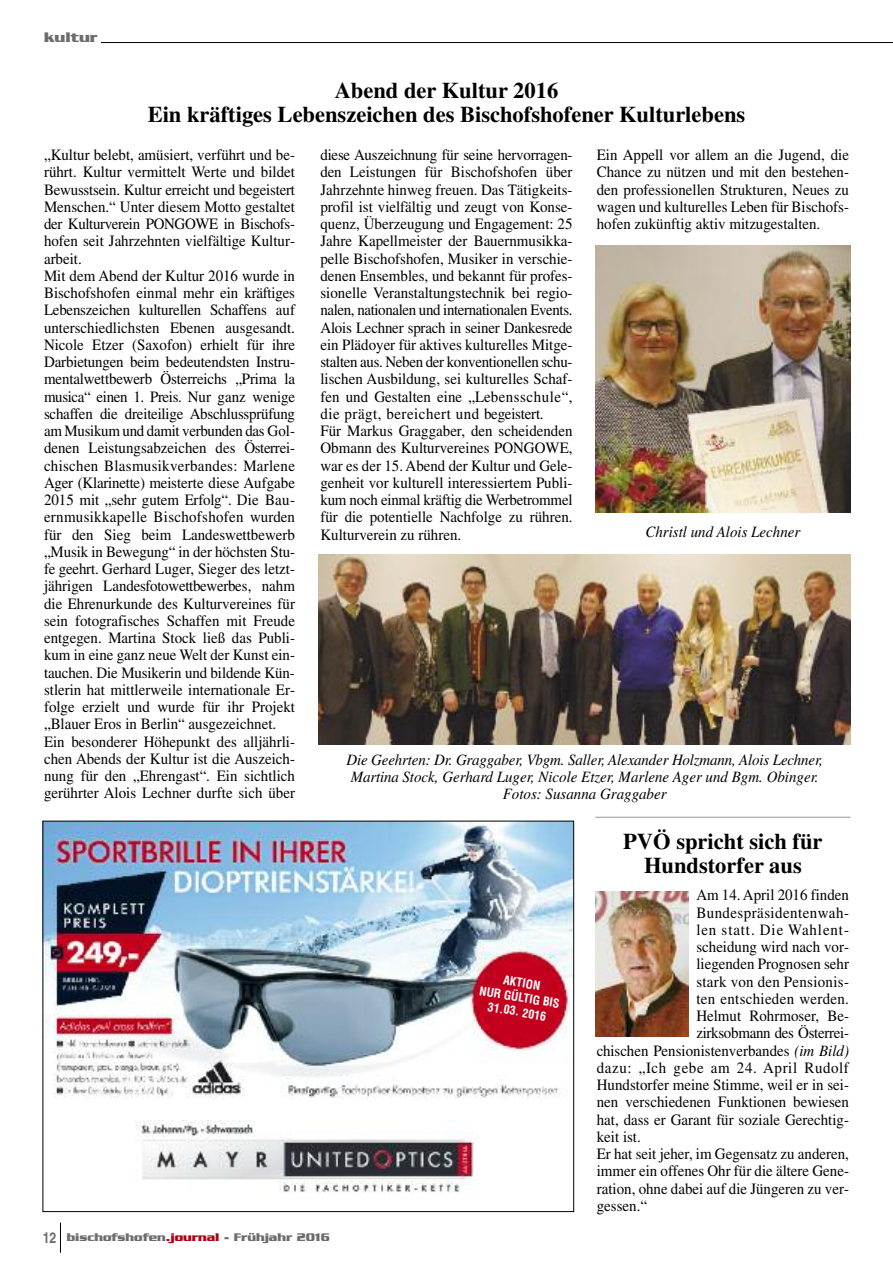
<style>
.page{position:relative;width:893px;height:1263px;background:#fff}
.page>*{position:absolute;margin:0;border:0;box-sizing:border-box;transform-origin:0 0}
.t1{font:700 22.5px/24px "Times";color:#000;text-align:center}
.t2{font:15.75px/17.2px "Times";color:#000;scale:.95 1}
.t3{font:italic 15.75px/17.2px "Times";color:#000;text-align:center;scale:.95 1}
.t4{font:15.75px "Times";letter-spacing:.02em;color:#000;scale:.95 1}
.t5{font:15.75px "Times";letter-spacing:.04em;color:#000;scale:.95 1}
.t6{font:15.75px "Times";letter-spacing:-.02em;color:#000;scale:.95 1}
.t7{font:15.75px "Times";letter-spacing:.03em;color:#000;scale:.95 1}
.t8{font:15.75px "Times";letter-spacing:.06em;color:#000;scale:.95 1}
.t9{font:700 15px "Serpentine";color:#6b6c6f}
.t10{font:700 12px "Serpentine";color:#6b6c6f}
.t11{font:700 condensed 12px/14.4px "Helvetica";color:#fff;text-align:center}
.s1{font-family:"Helvetica";font-stretch:condensed;font-size:15px}
.s2{color:#b10016}
.s3{font-style:italic}
</style>
<div class="page">
<hr style="left:47px;top:42px;width:846px;height:1px;background:#000">
<div style="left:43px;top:30px;width:57px;height:29px;background:#fff"></div>
<hr style="left:60px;top:1222px;width:1px;height:31px;background:#000">
<img style="left:45px;top:823px;width:527px;height:298px">
<img style="left:135px;top:1121px;width:340px;height:72px">
<img style="left:595px;top:245px;width:255px;height:267px">
<img style="left:319px;top:554px;width:531px;height:191px">
<hr style="left:595px;top:817px;width:255px;height:1px;background:#999">
<img style="left:595px;top:891px;width:94px;height:145px">
<p class="t9" style="left:44px;top:28px;width:55px">kultur</p>
<h1 class="t1" style="left:148px;top:80px;width:599px">Abend der Kultur 2016<br>Ein kräftiges Lebenszeichen des Bischofshofener Kulturlebens</h1>
<p class="t2" style="left:44px;top:148px;width:266px">„Kultur belebt, amüsiert, verführt und be&shy;rührt. Kultur vermittelt Werte und bildet Bewusstsein. Kultur erreicht und begeistert Menschen.“ Unter diesem Motto gestaltet der Kulturverein PONGOWE in Bischofs&shy;hofen seit Jahrzehnten vielfältige Kultur&shy;arbeit.<br>Mit dem Abend der Kultur 2016 wurde in Bischofshofen einmal mehr ein kräftiges Lebenszeichen kulturellen Schaffens auf unterschiedlichsten Ebenen ausgesandt.<br>Nicole Etzer (Saxofon) erhielt für ihre Darbietungen beim bedeutendsten Instru&shy;mentalwettbewerb Österreichs „Prima la musica“ einen 1. Preis. Nur ganz wenige schaffen die dreiteilige Abschlussprüfung am Musikum und damit verbunden das Gol&shy;denen Leistungsabzeichen des Österrei&shy;chischen Blasmusikverbandes: Marlene Ager (Klarinette) meisterte diese Aufgabe 2015 mit „sehr gutem Erfolg“. Die Bau&shy;ernmusikkapelle Bischofshofen wurden für den Sieg beim Landeswettbewerb „Musik in Bewegung“ in der höchsten Stu - fe geehrt. Gerhard Luger, Sieger des letzt&shy;jährigen Landesfotowettbewerbes, nahm die Ehrenurkunde des Kulturvereines für sein fotografisches Schaffen mit Freude entgegen. Martina Stock ließ das Publi&shy;kum in eine ganz neue Welt der Kunst ein&shy;tauchen. Die Musikerin und bildende Kün - stlerin hat mittlerweile internationale Er&shy;folge erzielt und wurde für ihr Projekt „Blauer Eros in Berlin“ ausgezeichnet.<br>Ein besonderer Höhepunkt des alljährli&shy;chen Abends der Kultur ist die Auszeich&shy;nung für den „Ehrengast“. Ein sichtlich gerührter Alois Lechner durfte sich über</p>
<p class="t2" style="left:320px;top:148px;width:267px">diese Auszeichnung für seine hervorragen&shy;den Leistungen für Bischofshofen über Jahrzehnte hinweg freuen. Das Tätigkeits&shy;profil ist vielfältig und zeugt von Konse&shy;quenz, Überzeugung und Engagement: 25<br>Jahre Kapellmeister der Bauernmusikka&shy;pelle Bischofshofen, Musiker in verschie&shy;denen Ensembles, und bekannt für profes&shy;sionelle Veranstaltungstechnik bei regio&shy;nalen, nationalen und internationalen Events.<br>Alois Lechner sprach in seiner Dankesrede ein Plädoyer für aktives kulturelles Mitge&shy;stalten aus. Neben der konventionellen schu&shy;lischen Ausbildung, sei kulturelles Schaf&shy;fen und Gestalten eine „Lebensschule“, die prägt, bereichert und begeistert.<br>Für Markus Graggaber, den scheidenden Obmann des Kulturvereines PONGOWE, war es der 15. Abend der Kultur und Gele&shy;genheit vor kulturell interessiertem Publi&shy;kum noch einmal kräftig die Werbetrommel für die potentielle Nachfolge zu rühren.<br>Kulturverein zu rühren.</p>
<p class="t2" style="left:597px;top:148px;width:267px;text-align:justify">Ein Appell vor allem an die Jugend, die Chance zu nützen und mit den bestehen&shy;den professionellen Strukturen, Neues zu wagen und kulturelles Leben für Bischofs&shy;hofen zukünftig aktiv mitzugestalten.</p>
<p class="t3" style="left:645px;top:524px;width:164px">Christl und Alois Lechner</p>
<p class="t3" style="left:346px;top:753px;width:503px">Die Geehrten: Dr. Graggaber, Vbgm. Saller, Alexander Holzmann, Alois Lechner,<br>Martina Stock, Gerhard Luger, Nicole Etzer, Marlene Ager und Bgm. Obinger.<br>Fotos: Susanna Graggaber</p>
<p class="t10" style="left:43px;top:1230px;width:289px"><span class="s1">12</span> bischofshofen<span class="s2">.journal</span> - Frühjahr 2016</p>
<p class="t11" style="left:483px;top:970px;width:83px;rotate:9deg">AKTION<br>NUR GÜLTIG BIS<br>31.03. 2016</p>
<h1 class="t1" style="left:623px;top:831px;width:201px">PVÖ spricht sich für<br>Hundstorfer aus</h1>
<p class="t2" style="left:696px;top:888px;width:162px">Am 14. April 2016 finden</p>
<p class="t7" style="left:696px;top:907px;width:162px">Bundespräsidentenwah-</p>
<p class="t8" style="left:696px;top:924px;width:162px">len statt. Die Wahlent-</p>
<p class="t2" style="left:696px;top:940px;width:162px">scheidung wird nach vor-</p>
<p class="t2" style="left:696px;top:957px;width:162px">liegenden Prognosen sehr</p>
<p class="t4" style="left:696px;top:976px;width:162px">stark von den Pensionis-</p>
<p class="t4" style="left:696px;top:993px;width:162px">ten entschieden werden.</p>
<p class="t2" style="left:696px;top:1009px;width:162px">Helmut Rohrmoser, Be-</p>
<p class="t6" style="left:696px;top:1027px;width:162px">zirksobmann des Österrei-</p>
<p class="t2" style="left:597px;top:1043px;width:267px">chischen Pensionistenverbandes <span class="s3">(im Bild)</span></p>
<p class="t5" style="left:597px;top:1062px;width:267px">dazu: „Ich gebe am 24. April Rudolf</p>
<p class="t2" style="left:597px;top:1078px;width:267px">Hundstorfer meine Stimme, weil er in sei-</p>
<p class="t2" style="left:597px;top:1095px;width:267px">nen verschiedenen Funktionen bewiesen</p>
<p class="t2" style="left:597px;top:1112px;width:267px">hat, dass er Garant für soziale Gerechtig-</p>
<p class="t2" style="left:597px;top:1129px;width:48px">keit ist.</p>
<p class="t2" style="left:597px;top:1147px;width:267px">Er hat seit jeher, im Gegensatz zu anderen,</p>
<p class="t2" style="left:597px;top:1164px;width:267px">immer ein offenes Ohr für die ältere Gene-</p>
<p class="t2" style="left:597px;top:1181px;width:267px">ration, ohne dabei auf die Jüngeren zu ver-</p>
<p class="t2" style="left:597px;top:1198px;width:54px">gessen.“</p>
</div>
